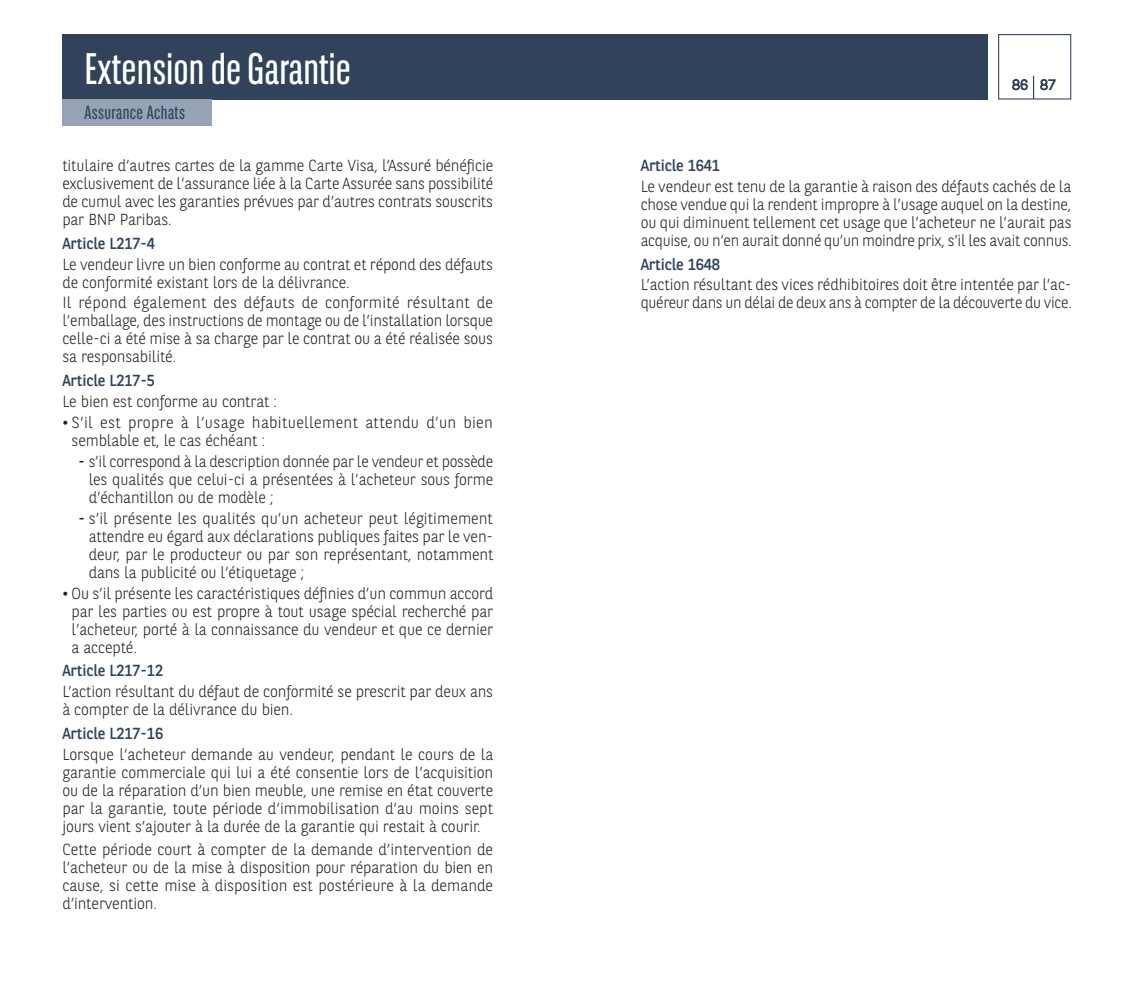
<style>
.page{position:relative;width:1134px;height:993px;background:#fff}
.page>*{position:absolute;margin:0;border:0;box-sizing:border-box;transform-origin:0 0}
.t1{font:44px "BNPP Sans Condensed";color:#fff}
.t2{font:19px "BNPP Sans Condensed";letter-spacing:.02em;color:#31425b}
.t3{font:300 16px/18px "BNPP Sans";letter-spacing:-.01em;color:#231f20;text-align:justify}
.t4{font:300 16px/18px "BNPP Sans";letter-spacing:-.01em;color:#231f20;text-align:justify;scale:.96 1}
.t5{font:16px "BNPP Sans";letter-spacing:-.01em;color:#31425b}
.t6{font:300 16px/18px "BNPP Sans";letter-spacing:.02em;color:#231f20}
.t7{font:300 14px "BNPP Sans";color:#31425b;scale:1.07 1}
.s1{font-weight:400}
</style>
<div class="page">
<div style="left:62px;top:34px;width:926px;height:66px;background:#31425b"></div>
<div style="left:998px;top:34px;width:73px;height:65px;background:#fff;border:1px solid #31425b"></div>
<svg style="left:1012px;top:76px;width:22px;height:23px"></svg>
<svg style="left:1040px;top:79px;width:16px;height:11px"></svg>
<div style="left:62px;top:100px;width:150px;height:26px;background:#98a2b5"></div>
<h1 class="t1" style="left:84px;top:45px;width:268px">Extension de Garantie</h1>
<p class="t2" style="left:84px;top:102px;width:102px">Assurance Achats</p>
<p class="t3" style="left:62px;top:156px;width:433px">titulaire d’autres cartes de la gamme Carte Visa, l’Assuré bénéficie exclusivement de l’assurance liée à la Carte Assurée sans possibilité de cumul avec les garanties prévues par d’autres contrats souscrits par BNP Paribas.</p>
<p class="t5" style="left:62px;top:232px;width:94px">Article L217-4</p>
<p class="t3" style="left:62px;top:254px;width:432px">Le vendeur livre un bien conforme au contrat et répond des défauts de conformité existant lors de la délivrance.</p>
<p class="t3" style="left:62px;top:293px;width:432px">Il répond également des défauts de conformité résultant de l’emballage, des instructions de montage ou de l’installation lorsque celle-ci a été mise à sa charge par le contrat ou a été réalisée sous sa responsabilité.</p>
<p class="t5" style="left:62px;top:369px;width:94px">Article L217-5</p>
<p class="t3" style="left:62px;top:391px;width:216px">Le bien est conforme au contrat :</p>
<p class="t6" style="left:72px;top:412px;width:423px;text-indent:-9px"><span class="s1">•</span> S’il est propre à l’usage habituellement attendu d’un bien semblable et, le cas échéant :</p>
<p class="t4" style="left:89px;top:451px;width:423px;text-indent:-26px"><span class="s1">-</span> s’il correspond à la description donnée par le vendeur et possède les qualités que celui-ci a présentées à l’acheteur sous forme d’échantillon ou de modèle ;</p>
<p class="t3" style="left:89px;top:508px;width:406px;text-indent:-26px"><span class="s1">-</span> s’il présente les qualités qu’un acheteur peut légitimement attendre eu égard aux déclarations publiques faites par le ven&shy;deur, par le producteur ou par son représentant, notamment dans la publicité ou l’étiquetage ;</p>
<p class="t3" style="left:72px;top:583px;width:423px;text-indent:-9px"><span class="s1">•</span> Ou s’il présente les caractéristiques définies d’un commun accord par les parties ou est propre à tout usage spécial recherché par l’acheteur, porté à la connaissance du vendeur et que ce dernier a accepté.</p>
<p class="t5" style="left:62px;top:659px;width:102px">Article L217-12</p>
<p class="t3" style="left:62px;top:681px;width:432px">L’action résultant du défaut de conformité se prescrit par deux ans à compter de la délivrance du bien.</p>
<p class="t5" style="left:62px;top:722px;width:102px">Article L217-16</p>
<p class="t3" style="left:62px;top:744px;width:433px">Lorsque l’acheteur demande au vendeur, pendant le cours de la garantie commerciale qui lui a été consentie lors de l’acquisition ou de la réparation d’un bien meuble, une remise en état couverte par la garantie, toute période d’immobilisation d’au moins sept jours vient s’ajouter à la durée de la garantie qui restait à courir.</p>
<p class="t3" style="left:62px;top:839px;width:432px">Cette période court à compter de la demande d’intervention de l’acheteur ou de la mise à disposition pour réparation du bien en cause, si cette mise à disposition est postérieure à la demande d’intervention.</p>
<p class="t7" style="left:1012px;top:75px;width:43px">86 87</p>
<p class="t5" style="left:641px;top:154px;width:81px">Article 1641</p>
<p class="t3" style="left:641px;top:176px;width:432px">Le vendeur est tenu de la garantie à raison des défauts cachés de la chose vendue qui la rendent impropre à l’usage auquel on la destine, ou qui diminuent tellement cet usage que l’acheteur ne l’aurait pas acquise, ou n’en aurait donné qu’un moindre prix, s’il les avait connus.</p>
<p class="t5" style="left:641px;top:253px;width:81px">Article 1648</p>
<p class="t3" style="left:641px;top:275px;width:433px">L’action résultant des vices rédhibitoires doit être intentée par l’ac&shy;quéreur dans un délai de deux ans à compter de la découverte du vice.</p>
</div>
